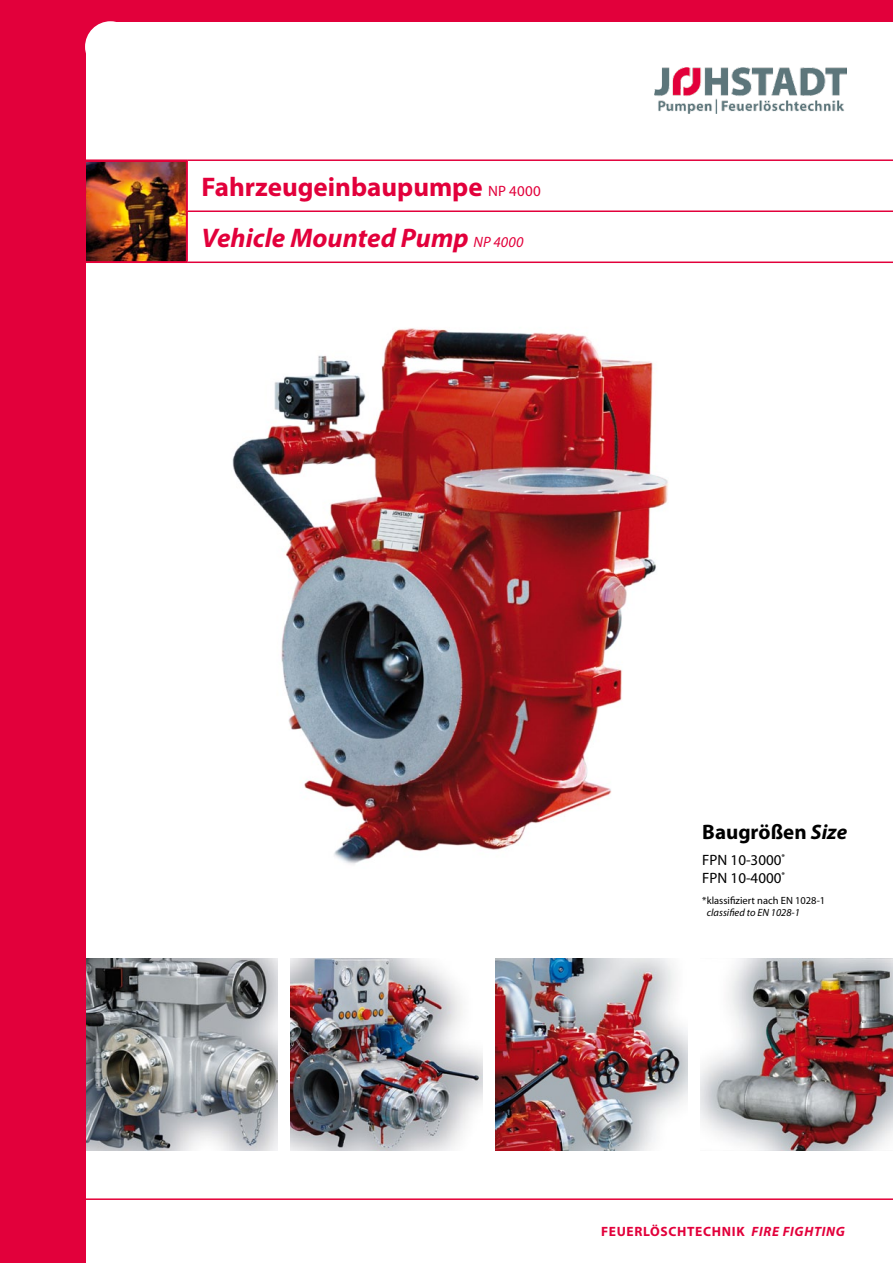
<style>
.page{position:relative;width:893px;height:1263px;background:#fff}
.page>*{position:absolute;margin:0;border:0;box-sizing:border-box;transform-origin:0 0}
.t1{font:700 27px/51px "Myriad Pro";color:#e2003b}
.t2{font:700 21px "Myriad Pro";color:#000}
.t3{font:15px/18px "Myriad Pro";color:#000}
.t4{font:700 13.5px "Myriad Pro";letter-spacing:.05em;color:#e2003b}
.t5{font:10.5px "Myriad Pro";color:#000}
.t6{font:italic 10.5px "Myriad Pro";color:#000}
.s1{font-weight:400;font-size:15px}
.s2{font-style:italic}
.s3{font-weight:400;font-style:italic;font-size:15px}
</style>
<div class="page">
<hr style="left:0;top:1198px;width:893px;height:2px;background:#e50038">
<hr style="left:85px;top:159px;width:102px;height:2px;background:#e2003b">
<hr style="left:187px;top:159px;width:706px;height:2px;background:#e2003b">
<hr style="left:186px;top:161px;width:2px;height:49px;background:#e2003b">
<hr style="left:186px;top:210px;width:707px;height:2px;background:#e2003b">
<hr style="left:186px;top:212px;width:2px;height:49px;background:#e2003b">
<hr style="left:187px;top:261px;width:706px;height:2px;background:#e2003b">
<img style="left:85px;top:164px;width:99px;height:96px">
<div style="left:79px;top:161px;width:108px;height:102px;border:2px solid #e50038"></div>
<img style="left:655px;top:67px;width:191px;height:46px">
<img style="left:85px;top:958px;width:192px;height:193px">
<img style="left:290px;top:958px;width:193px;height:193px">
<img style="left:701px;top:958px;width:192px;height:193px">
<img style="left:495px;top:958px;width:193px;height:193px">
<div style="left:0;top:0;width:85px;height:1263px;background:#e2003b"></div>
<div style="left:0;top:0;width:893px;height:21px;background:#e2003b"></div>
<div style="left:60px;top:0;width:51px;height:47px;background:#e2003b"></div>
<div style="left:85px;top:21px;width:51px;height:51px;background:#fff;border-radius:50%"></div>
<img style="left:232px;top:328px;width:437px;height:536px">
<p class="t1" style="left:202px;top:160px;width:341px">Fahrzeugeinbaupumpe <span class="s1">NP 4000<br></span><span class="s2">Vehicle Mounted Pump</span> <span class="s3">NP 4000</span></p>
<p class="t2" style="left:702px;top:818px;width:146px">Baugrößen <span class="s2">Size</span></p>
<p class="t3" style="left:702px;top:851px;width:84px">FPN 10-3000<sup>*<br></sup>FPN 10-4000<sup>*</sup></p>
<p class="t5" style="left:702px;top:894px;width:124px">*klassifiziert nach EN 1028-1</p>
<p class="t6" style="left:707px;top:906px;width:95px">classified to EN 1028-1</p>
<p class="t4" style="left:601px;top:1223px;width:245px">feuerlöschtechnik <span class="s2">fire fighting</span></p>
</div>
